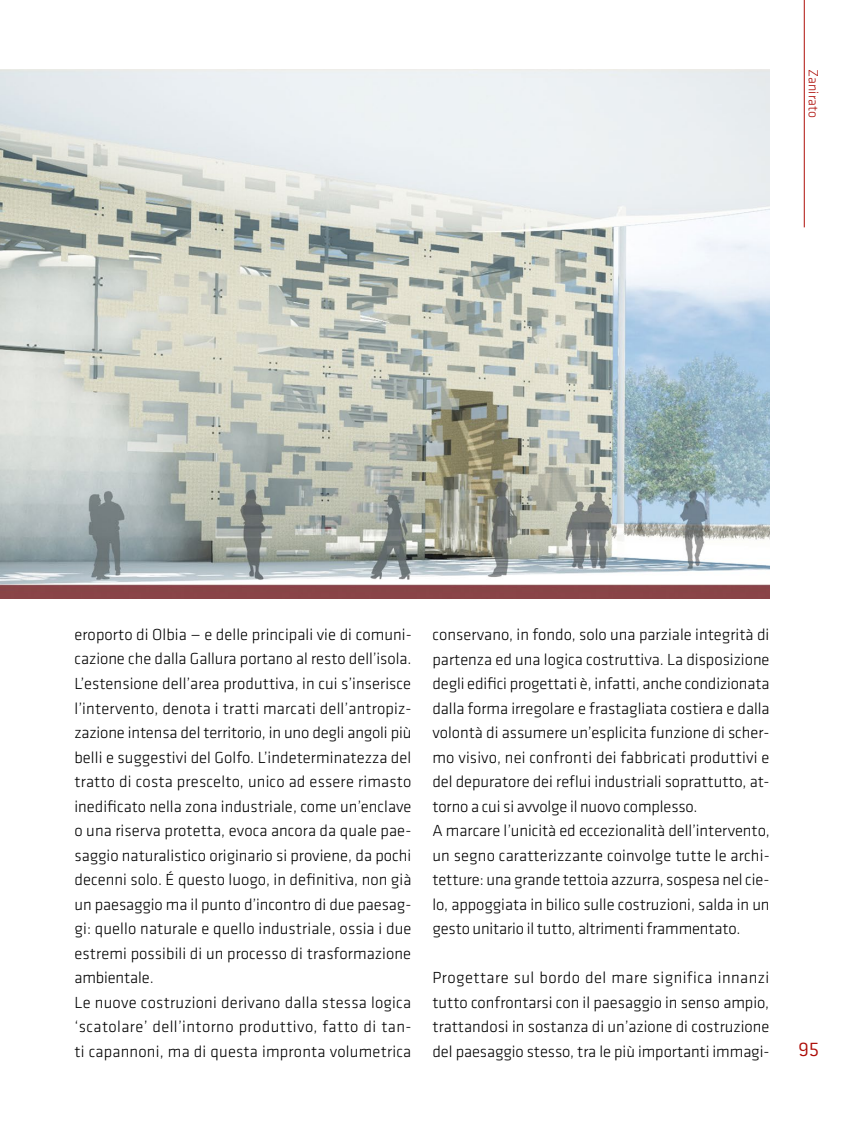
<style>
.page{position:relative;width:844px;height:1141px;background:#fff}
.page>*{position:absolute;margin:0;border:0;box-sizing:border-box;transform-origin:0 0}
.t1{font:300 21px "Conduit ITC";color:#ae0f0a}
.t2{font:300 16.62px/24.5px "Klavika";color:#000}
.t3{font:300 14px "Klavika";color:#ae0f0a}
</style>
<div class="page">
<hr style="left:803px;top:0;width:1px;height:227px;background:#ae0f0a">
<img style="left:0;top:69px;width:769px;height:530px">
<p class="t3" style="left:820px;top:69px;width:50px;rotate:90deg">Zanirato</p>
<p class="t2" style="left:74px;top:623px;width:339px">eroporto di Olbia — e delle principali vie di comuni&shy;cazione che dalla Gallura portano al resto dell’isola.<br>L’estensione dell’area produttiva, in cui s’inserisce l’intervento, denota i tratti marcati dell’antropiz&shy;zazione intensa del territorio, in uno degli angoli più belli e suggestivi del Golfo. L’indeterminatezza del tratto di costa prescelto, unico ad essere rimasto inedificato nella zona industriale, come un’enclave o una riserva protetta, evoca ancora da quale pae&shy;saggio naturalistico originario si proviene, da pochi decenni solo. É questo luogo, in definitiva, non già un paesaggio ma il punto d’incontro di due paesag&shy;gi: quello naturale e quello industriale, ossia i due estremi possibili di un processo di trasformazione ambientale.<br>Le nuove costruzioni derivano dalla stessa logica ‘scatolare’ dell’intorno produttivo, fatto di tan&shy;ti capannoni, ma di questa impronta volumetrica</p>
<p class="t2" style="left:432px;top:623px;width:338px">conservano, in fondo, solo una parziale integrità di partenza ed una logica costruttiva. La disposizione degli edifici progettati è, infatti, anche condizionata dalla forma irregolare e frastagliata costiera e dalla volontà di assumere un’esplicita funzione di scher&shy;mo visivo, nei confronti dei fabbricati produttivi e del depuratore dei reflui industriali soprattutto, at&shy;torno a cui si avvolge il nuovo complesso.<br>A marcare l’unicità ed eccezionalità dell’intervento, un segno caratterizzante coinvolge tutte le archi&shy;tetture: una grande tettoia azzurra, sospesa nel cie&shy;lo, appoggiata in bilico sulle costruzioni, salda in un gesto unitario il tutto, altrimenti frammentato.</p>
<p class="t2" style="left:432px;top:966px;width:338px;text-align:justify">Progettare sul bordo del mare significa innanzi tutto confrontarsi con il paesaggio in senso ampio, trattandosi in sostanza di un’azione di costruzione del paesaggio stesso, tra le più importanti immagi-</p>
<p class="t1" style="left:797px;top:1038px;width:23px">95</p>
</div>
